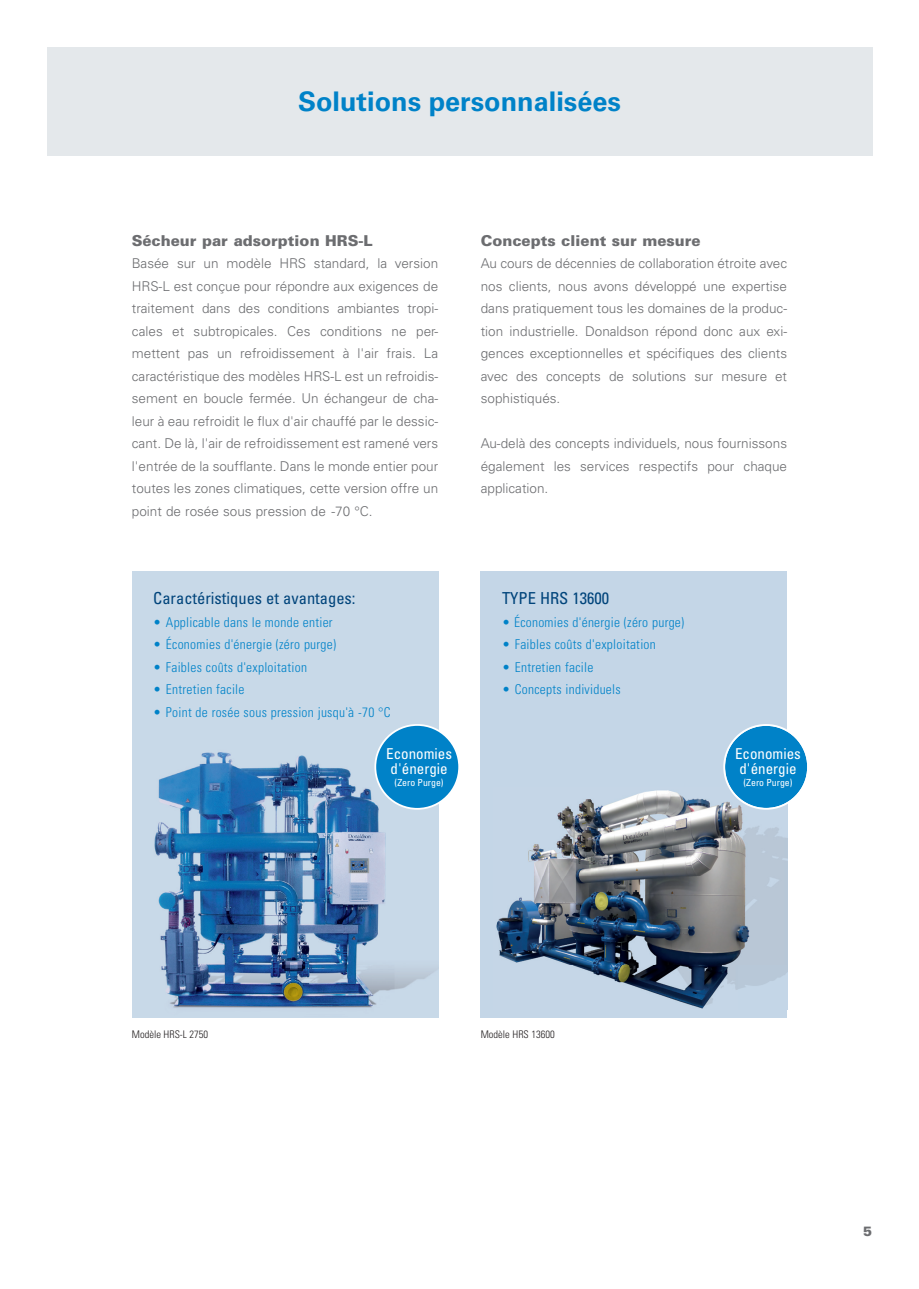
<style>
.page{position:relative;width:919px;height:1289px;background:#fff}
.page>*{position:absolute;margin:0;border:0;box-sizing:border-box;transform-origin:0 0}
.t1{font:700 27px "Univers LT Pro 65";color:#0082c8}
.t2{font:condensed 16.5px "Univers LT Pro";color:#00447b}
.t3{font:900 15px "Univers LT Pro 75";color:#6c6d70}
.t4{font:condensed 15px/15px "Univers LT Pro";color:#fff}
.t5{font:300 13.5px/22.5px "Univers LT Pro 45";color:#6c6d70;text-align:justify}
.t6{font:300 condensed 13.5px "Univers LT Std";letter-spacing:.02em;color:#0082c8}
.t7{font:900 13.5px "Univers LT Pro 75";color:#6c6d70}
.t8{font:300 condensed 10.5px "Univers LT Std";color:#231f20}
.t9{font:condensed 9.75px "Univers LT Pro";color:#fff}
</style>
<div class="page">
<div style="left:47px;top:47px;width:825px;height:108px;background:#e4e8eb"></div>
<div style="left:132px;top:571px;width:306px;height:446px;background:#c8d9e8"></div>
<img style="left:154px;top:736px;width:284px;height:272px">
<div style="left:375px;top:725px;width:84px;height:83px;background:#0082c8;border-radius:50%"></div>
<div style="left:374px;top:724px;width:86px;height:85px;border:2px solid #fff;border-radius:50%"></div>
<div style="left:480px;top:571px;width:307px;height:446px;background:#c4d6e7"></div>
<img style="left:496px;top:790px;width:291px;height:219px">
<svg style="left:724px;top:725px;width:81px;height:83px"></svg>
<div style="left:723px;top:724px;width:85px;height:85px;border:2px solid #fff;border-radius:50%"></div>
<h1 class="t1" style="left:298px;top:85px;width:324px">Solutions personnalisées</h1>
<p class="t3" style="left:132px;top:231px;width:242px">Sécheur par adsorption HRS-L</p>
<p class="t5" style="left:132px;top:252px;width:308px">Basée sur un modèle HRS standard, la version HRS-L est conçue pour répondre aux exigences de traitement dans des conditions ambiantes tropi&shy;cales et subtropicales. Ces conditions ne per&shy;mettent pas un refroidissement à l'air frais. La caractéristique des modèles HRS-L est un refroidis&shy;sement en boucle fermée. Un échangeur de cha&shy;leur à eau refroidit le flux d'air chauffé par le dessic&shy;cant. De là, l'air de refroidissement est ramené vers l'entrée de la soufflante. Dans le monde entier pour toutes les zones climatiques, cette version offre un point de rosée sous pression de -70 °C.</p>
<p class="t2" style="left:153px;top:588px;width:204px">Caractéristiques et avantages:</p>
<p class="t6" style="left:153px;top:613px;width:181px">• Applicable dans le monde entier</p>
<p class="t6" style="left:153px;top:636px;width:184px">• Économies d'énergie (zéro purge)</p>
<p class="t6" style="left:153px;top:658px;width:155px">• Faibles coûts d'exploitation</p>
<p class="t6" style="left:153px;top:681px;width:93px">• Entretien facile</p>
<p class="t6" style="left:153px;top:703px;width:239px">• Point de rosée sous pression jusqu'à -70 °C</p>
<p class="t4" style="left:386px;top:746px;width:67px">Economies d'énergie</p>
<p class="t9" style="left:394px;top:776px;width:50px">(Zero Purge)</p>
<p class="t3" style="left:480px;top:231px;width:221px">Concepts client sur mesure</p>
<p class="t5" style="left:480px;top:252px;width:308px">Au cours de décennies de collaboration étroite avec nos clients, nous avons développé une expertise dans pratiquement tous les domaines de la produc&shy;tion industrielle. Donaldson répond donc aux exi&shy;gences exceptionnelles et spécifiques des clients avec des concepts de solutions sur mesure et sophistiqués.</p>
<p class="t5" style="left:480px;top:432px;width:308px">Au-delà des concepts individuels, nous fournissons également les services respectifs pour chaque application.</p>
<p class="t2" style="left:502px;top:588px;width:109px">TYPE HRS 13600</p>
<p class="t6" style="left:502px;top:613px;width:184px">• Économies d'énergie (zéro purge)</p>
<p class="t6" style="left:502px;top:636px;width:155px">• Faibles coûts d'exploitation</p>
<p class="t6" style="left:502px;top:658px;width:93px">• Entretien facile</p>
<p class="t6" style="left:502px;top:681px;width:120px">• Concepts individuels</p>
<p class="t4" style="left:735px;top:746px;width:67px">Economies d'énergie</p>
<p class="t9" style="left:743px;top:776px;width:50px">(Zero Purge)</p>
<p class="t8" style="left:132px;top:1028px;width:78px">Modèle HRS-L 2750</p>
<p class="t8" style="left:480px;top:1028px;width:75px">Modèle HRS 13600</p>
<p class="t7" style="left:863px;top:1222px;width:11px">5</p>
</div>
